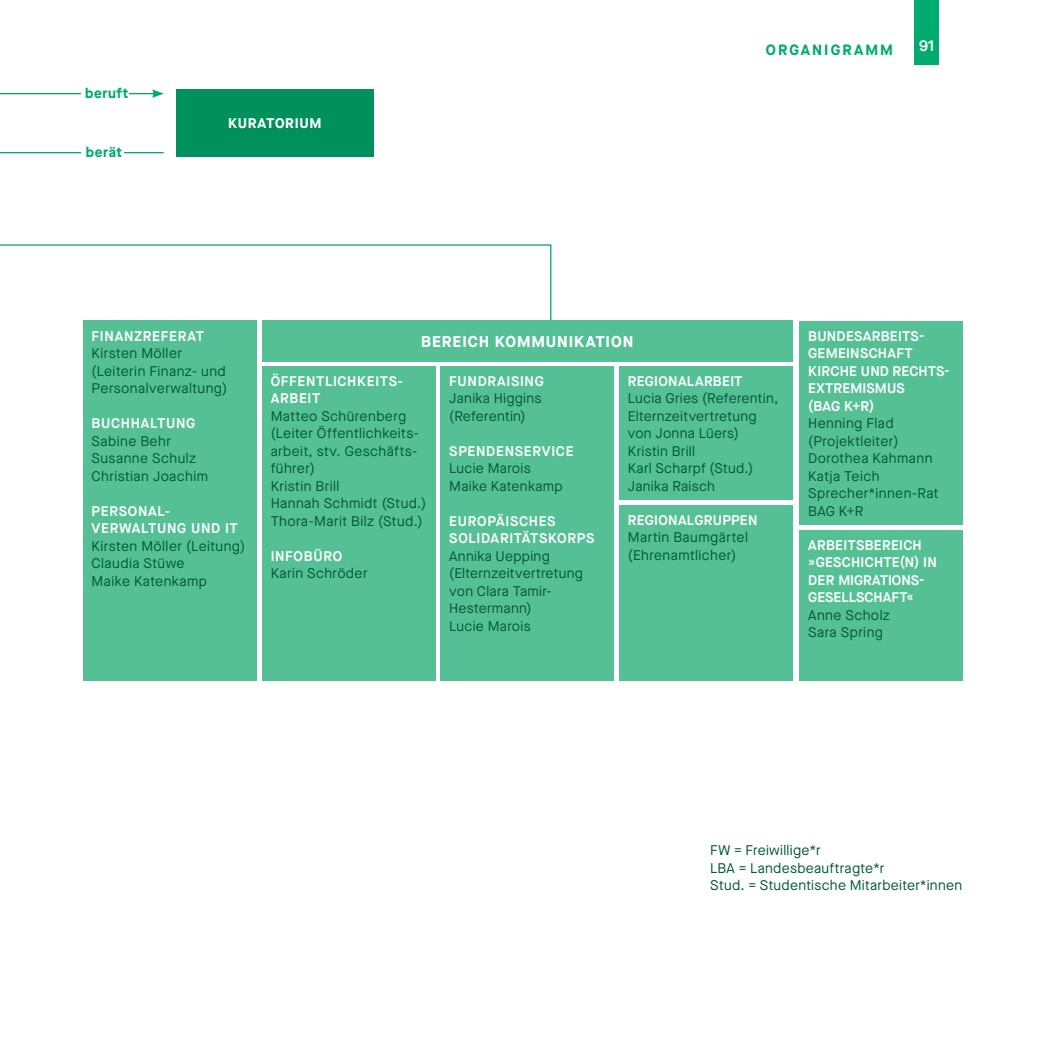
<style>
.page{position:relative;width:1042px;height:1042px;background:#fff}
.page>*{position:absolute;margin:0;border:0;box-sizing:border-box;transform-origin:0 0}
.t1{font:700 15.75px "Maison Neue";letter-spacing:.06em;color:#fff}
.t2{font:600 15.75px "Maison Neue";color:#fff}
.t3{font:700 14.88px "Maison Neue";letter-spacing:.14em;color:#00ab6f}
.t4{font:14px/17.5px "Maison Neue";letter-spacing:.025em;color:#005a37}
.t5{font:600 14px/17.5px "Maison Neue";letter-spacing:.025em;color:#fff}
.t6{font:600 14px/17.5px "Maison Neue";letter-spacing:.05em;color:#fff}
.t7{font:700 14px "Maison Neue";letter-spacing:.04em;color:#00ab6f}
.t8{font:700 14px "Maison Neue";letter-spacing:.05em;color:#fff}
</style>
<div class="page">
<div style="left:914px;top:0;width:25px;height:64px;background:#00ab6f"></div>
<svg style="left:0;top:244px;width:552px;height:98px"></svg>
<div style="left:83px;top:320px;width:173px;height:361px;background:#55bf95"></div>
<div style="left:176px;top:89px;width:198px;height:68px;background:#00905d"></div>
<hr style="left:0;top:152px;width:164px;height:1px;background:#00ab6f">
<hr style="left:0;top:93px;width:155px;height:1px;background:#00ab6f">
<svg style="left:152px;top:89px;width:12px;height:9px"></svg>
<div style="left:799px;top:530px;width:163px;height:151px;background:#55bf95"></div>
<div style="left:619px;top:505px;width:173px;height:176px;background:#55bf95"></div>
<div style="left:262px;top:320px;width:530px;height:41px;background:#55bf95"></div>
<div style="left:262px;top:366px;width:173px;height:315px;background:#55bf95"></div>
<div style="left:440px;top:366px;width:174px;height:315px;background:#55bf95"></div>
<div style="left:619px;top:366px;width:173px;height:133px;background:#55bf95"></div>
<div style="left:799px;top:321px;width:163px;height:204px;background:#55bf95"></div>
<div style="left:81px;top:86px;width:47px;height:16px;background:#fff"></div>
<div style="left:81px;top:144px;width:43px;height:17px;background:#fff"></div>
<p class="t7" style="left:85px;top:83px;width:45px">beruft</p>
<p class="t7" style="left:86px;top:142px;width:38px">berät</p>
<p class="t8" style="left:228px;top:113px;width:95px">KURATORIUM</p>
<p class="t3" style="left:766px;top:39px;width:129px">ORGANIGRAMM</p>
<p class="t2" style="left:919px;top:34px;width:17px">91</p>
<p class="t6" style="left:92px;top:326px;width:114px">FINANZREFERAT</p>
<p class="t4" style="left:92px;top:344px;width:137px">Kirsten Möller (Leiterin Finanz- und<br>Personalverwaltung)</p>
<p class="t6" style="left:92px;top:414px;width:105px">BUCHHALTUNG</p>
<p class="t4" style="left:92px;top:432px;width:118px">Sabine Behr<br>Susanne Schulz<br>Christian Joachim</p>
<p class="t6" style="left:92px;top:501px;width:148px">PERSONAL-<br>VERWALTUNG UND IT</p>
<p class="t4" style="left:92px;top:537px;width:155px">Kirsten Möller (Leitung)<br>Claudia Stüwe<br>Maike Katenkamp</p>
<p class="t1" style="left:421px;top:330px;width:214px">BEREICH KOMMUNIKATION</p>
<p class="t6" style="left:271px;top:372px;width:133px">ÖFFENTLICHKEITS-<br>ARBEIT</p>
<p class="t4" style="left:271px;top:407px;width:157px">Matteo Schürenberg (Leiter Öffentlichkeits&shy;arbeit, stv. Geschäfts&shy;führer)<br>Kristin Brill<br>Hannah Schmidt (Stud.)<br>Thora-Marit Bilz (Stud.)</p>
<p class="t6" style="left:271px;top:547px;width:73px">INFOBÜRO</p>
<p class="t4" style="left:271px;top:564px;width:98px">Karin Schröder</p>
<p class="t6" style="left:449px;top:372px;width:96px">FUNDRAISING</p>
<p class="t4" style="left:449px;top:389px;width:94px">Janika Higgins (Referentin)</p>
<p class="t6" style="left:449px;top:442px;width:126px">SPENDENSERVICE</p>
<p class="t4" style="left:449px;top:459px;width:115px">Lucie Marois<br>Maike Katenkamp</p>
<p class="t6" style="left:449px;top:512px;width:147px">EUROPÄISCHES<br>SOLIDARITÄTSKORPS</p>
<p class="t4" style="left:449px;top:547px;width:135px">Annika Uepping (Elternzeitvertretung von Clara Tamir-<br>Hestermann)<br>Lucie Marois</p>
<p class="t5" style="left:628px;top:372px;width:116px">REGIONALARBEIT</p>
<p class="t4" style="left:628px;top:389px;width:152px">Lucia Gries (Referentin,<br>Elternzeitvertretung von Jonna Lüers)<br>Kristin Brill<br>Karl Scharpf (Stud.)<br>Janika Raisch</p>
<p class="t5" style="left:628px;top:510px;width:131px">REGIONALGRUPPEN</p>
<p class="t4" style="left:628px;top:528px;width:122px">Martin Baumgärtel (Ehrenamtlicher)</p>
<p class="t5" style="left:808px;top:326px;width:142px">BUNDESARBEITS-<br>GEMEINSCHAFT<br>KIRCHE UND RECHTS-<br>EXTREMISMUS<br>(BAG K+R)</p>
<p class="t4" style="left:808px;top:414px;width:132px">Henning Flad (Projektleiter)<br>Dorothea Kahmann<br>Katja Teich<br>Sprecher*innen-Rat<br>BAG K+R</p>
<p class="t5" style="left:808px;top:535px;width:130px">ARBEITSBEREICH »GESCHICHTE(N) IN<br>DER MIGRATIONS-<br>GESELLSCHAFT«</p>
<p class="t4" style="left:808px;top:606px;width:83px">Anne Scholz<br>Sara Spring</p>
<p class="t4" style="left:710px;top:841px;width:253px">FW = Freiwillige*r<br>LBA = Landesbeauftragte*r<br>Stud. = Studentische Mitarbeiter*innen</p>
</div>
